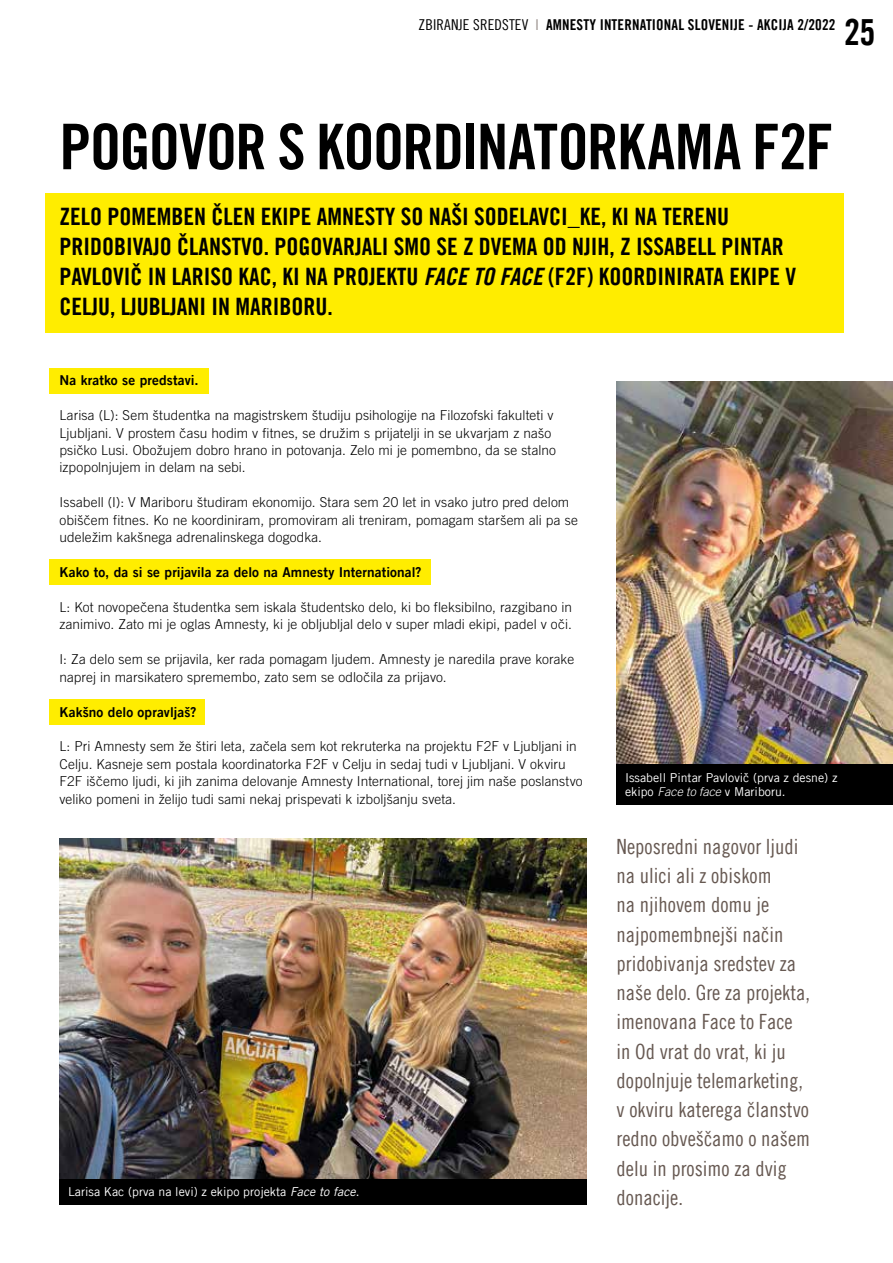
<style>
.page{position:relative;width:893px;height:1263px;background:#fff}
.page>*{position:absolute;margin:0;border:0;box-sizing:border-box;transform-origin:0 0}
.t1{font:63px "Amnesty Trade Gothic Bd Cn 20";letter-spacing:-.02em;color:#000}
.t2{font:36px "Amnesty Trade Gothic Bd Cn 20";color:#000}
.t3{font:24px/30px "Amnesty Trade Gothic Bd Cn 20";color:#000}
.t4{font:21px/29.2px "Amnesty Trade Gothic Cn 18";color:#675952}
.t5{font:15px "Amnesty Trade Gothic Bd Cn 20";letter-spacing:.01em;color:#000}
.t6{font:300 13.65px/17.4px "Amnesty Trade Gothic";letter-spacing:.005em;color:#000}
.t7{font:13.65px "Amnesty Trade Gothic Bd 2";letter-spacing:.01em;color:#000}
.t8{font:12.3px/14.2px "Amnesty Trade Gothic";color:#fff}
.s1{font-family:"Amnesty Trade Gothic Cn 18"}
.s2{font-family:"Amnesty Trade Gothic Cn 18";color:#9b928e}
.s3{font-family:"Amnesty Trade Gothic Bd Cn 20 Ob"}
.s4{font-style:italic}
.s5{font-weight:300;font-style:italic}
</style>
<div class="page">
<div style="left:49px;top:368px;width:159px;height:25px;background:#ffed00"></div>
<div style="left:49px;top:560px;width:382px;height:25px;background:#ffed00"></div>
<div style="left:49px;top:699px;width:155px;height:26px;background:#ffed00"></div>
<div style="left:46px;top:193px;width:798px;height:140px;background:#ffed00"></div>
<img style="left:617px;top:382px;width:276px;height:383px">
<img style="left:60px;top:838px;width:527px;height:341px">
<div style="left:60px;top:1179px;width:527px;height:26px;background:#000"></div>
<div style="left:617px;top:765px;width:276px;height:40px;background:#000"></div>
<p class="t5" style="left:419px;top:16px;width:418px"><span class="s1">ZBIRANJE SREDSTEV</span> <span class="s2">I</span> AMNESTY INTERNATIONAL SLOVENIJE - AKCIJA 2/2022</p>
<h2 class="t2" style="left:844px;top:10px;width:33px">25</h2>
<h1 class="t1" style="left:60px;top:108px;width:775px">POGOVOR S KOORDINATORKAMA F2F</h1>
<p class="t3" style="left:60px;top:201px;width:738px">ZELO POMEMBEN ČLEN EKIPE AMNESTY SO NAŠI SODELAVCI_KE, KI NA TERENU PRIDOBIVAJO ČLANSTVO. POGOVARJALI SMO SE Z DVEMA OD NJIH, Z ISSABELL PINTAR PAVLOVIČ IN LARISO KAC, KI NA PROJEKTU <span class="s3">FACE TO FACE</span> (F2F) KOORDINIRATA EKIPE V CELJU, LJUBLJANI IN MARIBORU.</p>
<p class="t7" style="left:60px;top:372px;width:141px">Na kratko se predstavi.</p>
<p class="t6" style="left:60px;top:406px;width:498px">Larisa (L): Sem študentka na magistrskem študiju psihologije na Filozofski fakulteti v Ljubljani. V prostem času hodim v fitnes, se družim s prijatelji in se ukvarjam z našo psičko Lusi. Obožujem dobro hrano in potovanja. Zelo mi je pomembno, da se stalno izpopolnjujem in delam na sebi.</p>
<p class="t6" style="left:60px;top:494px;width:520px">Issabell (I): V Mariboru študiram ekonomijo. Stara sem 20 let in vsako jutro pred delom obiščem fitnes. Ko ne koordiniram, promoviram ali treniram, pomagam staršem ali pa se udeležim kakšnega adrenalinskega dogodka.</p>
<p class="t7" style="left:60px;top:564px;width:364px">Kako to, da si se prijavila za delo na Amnesty International?</p>
<p class="t6" style="left:60px;top:598px;width:514px">L: Kot novopečena študentka sem iskala študentsko delo, ki bo fleksibilno, razgibano in zanimivo. Zato mi je oglas Amnesty, ki je obljubljal delo v super mladi ekipi, padel v oči.</p>
<p class="t6" style="left:60px;top:650px;width:516px">I: Za delo sem se prijavila, ker rada pomagam ljudem. Amnesty je naredila prave korake naprej in marsikatero spremembo, zato sem se odločila za prijavo.</p>
<p class="t7" style="left:60px;top:703px;width:138px">Kakšno delo opravljaš?</p>
<p class="t6" style="left:60px;top:738px;width:525px">L: Pri Amnesty sem že štiri leta, začela sem kot rekruterka na projektu F2F v Ljubljani in Celju. Kasneje sem postala koordinatorka F2F v Celju in sedaj tudi v Ljubljani. V okviru F2F iščemo ljudi, ki jih zanima delovanje Amnesty International, torej jim naše poslanstvo veliko pomeni in želijo tudi sami nekaj prispevati k izboljšanju sveta.</p>
<p class="t8" style="left:68px;top:1184px;width:293px">Larisa Kac (prva na levi) z ekipo projekta <span class="s4">Face to face</span>.</p>
<p class="t8" style="left:625px;top:770px;width:214px">Issabell Pintar Pavlovič (prva z desne) z ekipo <span class="s5">Face to face</span> v Mariboru.</p>
<p class="t4" style="left:617px;top:831px;width:195px">Neposredni nagovor ljudi na ulici ali z obiskom<br>na njihovem domu je najpomembnejši način pridobivanja sredstev za naše delo. Gre za projekta, imenovana Face to Face in Od vrat do vrat, ki ju dopolnjuje telemarketing, v okviru katerega članstvo redno obveščamo o našem delu in prosimo za dvig donacije.</p>
</div>
